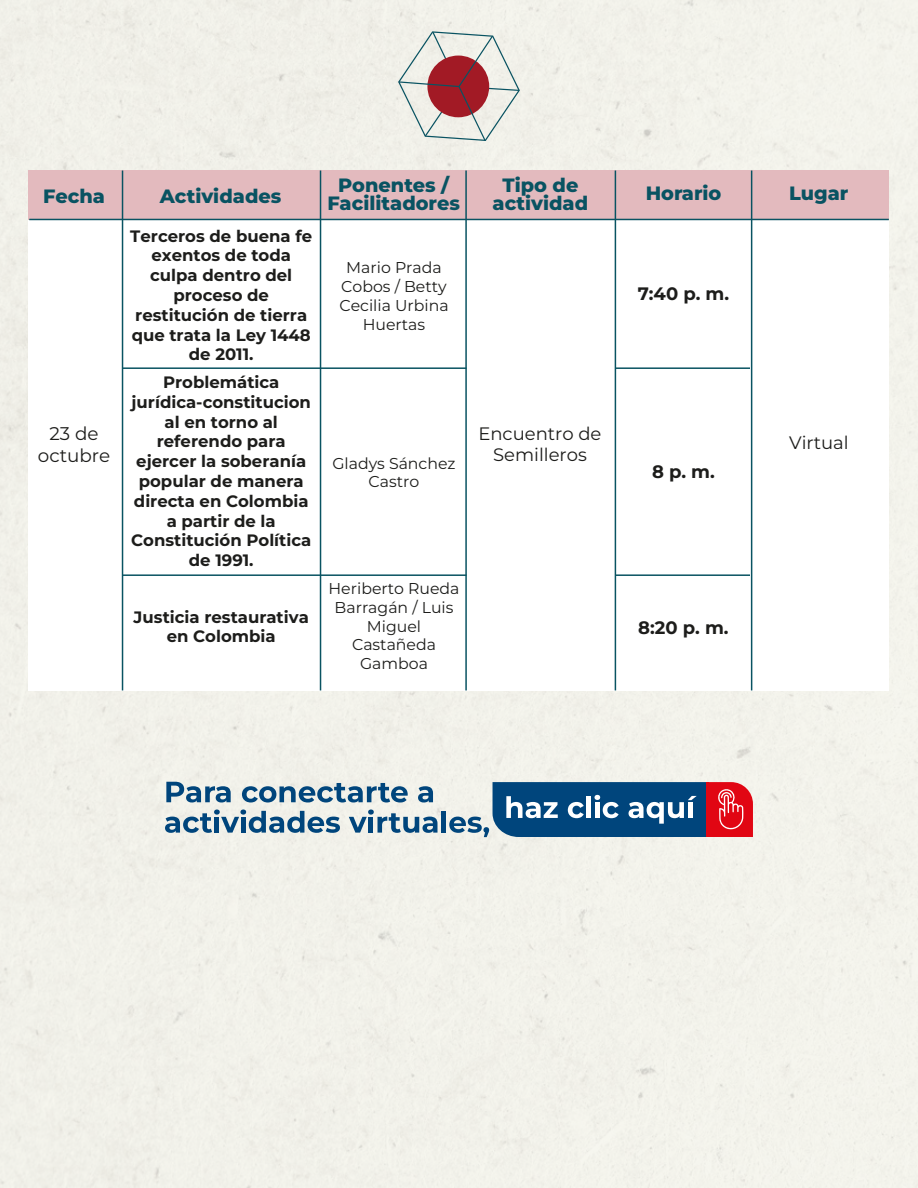
<style>
.page{position:relative;width:918px;height:1188px;background:#f2f1ea}
.page>*{position:absolute;margin:0;border:0;box-sizing:border-box;transform-origin:0 0}
.t1{font:800 19.2px/18.3px "Montserrat";color:#095362;text-align:center}
.t2{font:18.3px/22px "Montserrat";color:#1d1d1b;text-align:center}
.t3{font:18px/21.6px "Montserrat";color:#1d1d1b;text-align:center}
.t4{font:700 18px "Montserrat";color:#1d1d1b}
.t5{font:700 16.5px/19.8px "Montserrat";color:#1d1d1b;text-align:center}
.t6{font:15.75px/18.9px "Montserrat";color:#1d1d1b;text-align:center}
</style>
<div class="page">
<svg style="left:166px;top:782px;width:65px;height:21px"></svg>
<svg style="left:242px;top:783px;width:166px;height:20px;background:#87a5b9"></svg>
<svg style="left:418px;top:786px;width:15px;height:17px"></svg>
<svg style="left:165px;top:810px;width:175px;height:23px;background:#8ca9bb"></svg>
<svg style="left:349px;top:810px;width:88px;height:23px;background:#95afbf"></svg>
<hr style="left:442px;top:811px;width:4px;height:22px;background:#00457c">
<svg style="left:449px;top:782px;width:304px;height:55px;background:#58688b"></svg>
<div style="left:28px;top:170px;width:862px;height:520px;background:#fff"></div>
<div style="left:28px;top:170px;width:862px;height:50px;background:#e3babe"></div>
<hr style="left:29px;top:219px;width:860px;height:1px;background:#095362">
<hr style="left:122px;top:367px;width:344px;height:2px;background:#095362">
<hr style="left:320px;top:171px;width:1px;height:519px;background:#095362">
<hr style="left:122px;top:171px;width:1px;height:519px;background:#095362">
<hr style="left:465px;top:171px;width:2px;height:519px;background:#095362">
<hr style="left:615px;top:171px;width:1px;height:519px;background:#095362">
<hr style="left:751px;top:171px;width:1px;height:519px;background:#095362">
<hr style="left:616px;top:367px;width:134px;height:2px;background:#095362">
<hr style="left:122px;top:574px;width:344px;height:2px;background:#095362">
<hr style="left:616px;top:574px;width:134px;height:2px;background:#095362">
<svg style="left:398px;top:31px;width:122px;height:110px;background:#d2b8b6"></svg>
<p class="t1" style="left:43px;top:186px;width:63px">Fecha</p>
<p class="t1" style="left:160px;top:186px;width:123px">Actividades</p>
<p class="t1" style="left:327px;top:175px;width:134px">Ponentes /<br>Facilitadores</p>
<p class="t1" style="left:493px;top:175px;width:97px">Tipo de actividad</p>
<p class="t1" style="left:646px;top:183px;width:77px">Horario</p>
<p class="t5" style="left:130px;top:225px;width:183px">Terceros de buena fe exentos de toda culpa dentro del proceso de restitución de tierra que trata la Ley 1448 de 2011.</p>
<p class="t6" style="left:339px;top:257px;width:111px">Mario Prada<br>Cobos / Betty<br>Cecilia Urbina<br>Huertas</p>
<p class="t4" style="left:638px;top:281px;width:93px">7:40 p. m.</p>
<p class="t1" style="left:789px;top:183px;width:61px">Lugar</p>
<p class="t2" style="left:38px;top:422px;width:74px">23 de octubre</p>
<p class="t5" style="left:131px;top:371px;width:182px">Problemática jurídica-constitucion al en torno al referendo para ejercer la soberanía popular de manera directa en Colombia a partir de la<br>Constitución Política de 1991.</p>
<p class="t5" style="left:134px;top:606px;width:177px">Justicia restaurativa en Colombia</p>
<p class="t6" style="left:332px;top:453px;width:125px">Gladys Sánchez<br>Castro</p>
<p class="t6" style="left:329px;top:578px;width:132px">Heriberto Rueda<br>Barragán / Luis<br>Miguel<br>Castañeda<br>Gamboa</p>
<p class="t3" style="left:478px;top:422px;width:125px">Encuentro de<br>Semilleros</p>
<p class="t3" style="left:789px;top:431px;width:61px">Virtual</p>
<p class="t4" style="left:652px;top:459px;width:64px">8 p. m.</p>
<p class="t4" style="left:638px;top:614px;width:92px">8:20 p. m.</p>
</div>
